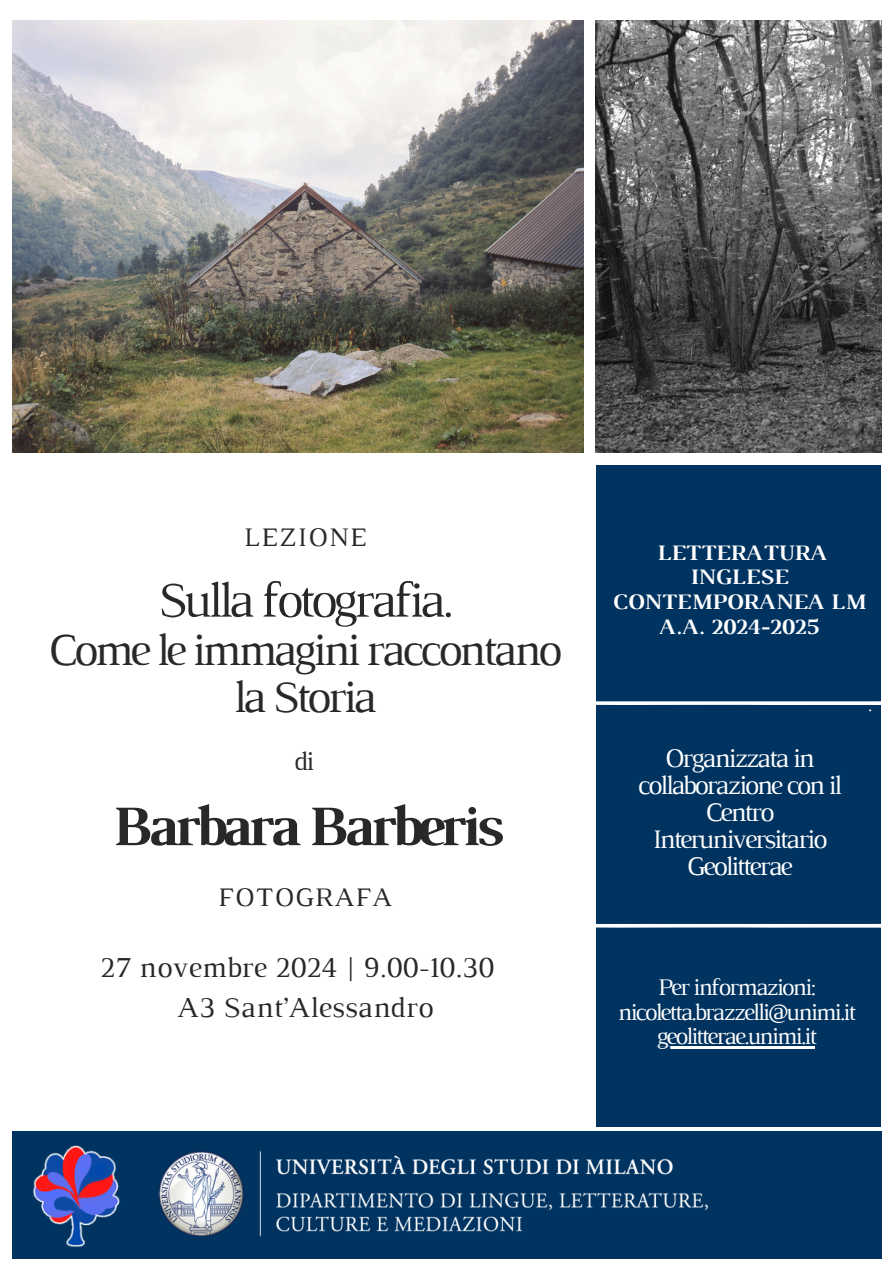
<style>
.page{position:relative;width:894px;height:1264px;background:#fff}
.page>*{position:absolute;margin:0;border:0;box-sizing:border-box;transform-origin:0 0}
.t1{font:700 58.5px "Luthier";letter-spacing:-.08em;color:#292828}
.t2{font:51px "Luthier";letter-spacing:-.08em;color:#292828}
.t3{font:46.5px/47.2px "Luthier";letter-spacing:-.08em;color:#292828;text-align:center}
.t4{font:29.55px/40.5px "Luthier";color:#292828;text-align:center}
.t5{font:27.3px/27px "Luthier";letter-spacing:-.08em;color:#fff;text-align:center}
.t6{font:27.3px "Luthier";letter-spacing:.04em;color:#292828}
.t7{font:24.3px "Luthier";letter-spacing:-.08em;color:#fff}
.t8{font:700 22.5px/24.8px "Luthier";color:#fff;text-align:center}
.t9{font:19.8px "Luthier";color:#fff}
</style>
<div class="page">
<div style="left:596px;top:465px;width:285px;height:792px;background:#003360"></div>
<img style="left:595px;top:20px;width:286px;height:432px">
<img style="left:12px;top:20px;width:571px;height:432px">
<div style="left:12px;top:1130px;width:869px;height:128px;background:#003360"></div>
<img style="left:158px;top:1151px;width:551px;height:86px">
<svg style="left:596px;top:701px;width:285px;height:4px"></svg>
<svg style="left:596px;top:923px;width:285px;height:5px"></svg>
<hr style="left:570px;top:1127px;width:323px;height:3px;background:#fff">
<img style="left:33px;top:1145px;width:87px;height:102px">
<hr style="left:656px;top:1046px;width:158px;height:2px;background:#fff">
<h4 class="t6" style="left:244px;top:527px;width:124px">LEZIONE</h4>
<p class="t2" style="left:157px;top:581px;width:297px">Sulla fotografia.</p>
<p class="t3" style="left:48px;top:629px;width:515px">Come le immagini raccontano la Storia</p>
<p class="t6" style="left:294px;top:750px;width:21px">di</p>
<p class="t1" style="left:110px;top:804px;width:392px">Barbara Barberis</p>
<h4 class="t6" style="left:218px;top:887px;width:175px">FOTOGRAFA</h4>
<h3 class="t4" style="left:100px;top:949px;width:395px">27 novembre 2024 | 9.00-10.30<br>A3 Sant’Alessandro</h3>
<h2 class="t8" style="left:612px;top:541px;width:254px">LETTERATURA<br>INGLESE<br>CONTEMPORANEA LM<br>A.A. 2024-2025</h2>
<h1 class="t5" style="left:637px;top:747px;width:206px">Organizzata in collaborazione con il<br>Centro<br>Interuniversitario<br>Geolitterae</h1>
<h4 class="t9" style="left:867px;top:697px;width:6px">.</h4>
<p class="t7" style="left:657px;top:978px;width:159px">Per informazioni:</p>
<h3 class="t7" style="left:617px;top:1002px;width:240px">nicoletta.brazzelli@unimi.it</h3>
<p class="t7" style="left:656px;top:1027px;width:162px">geolitterae.unimi.it</p>
</div>
